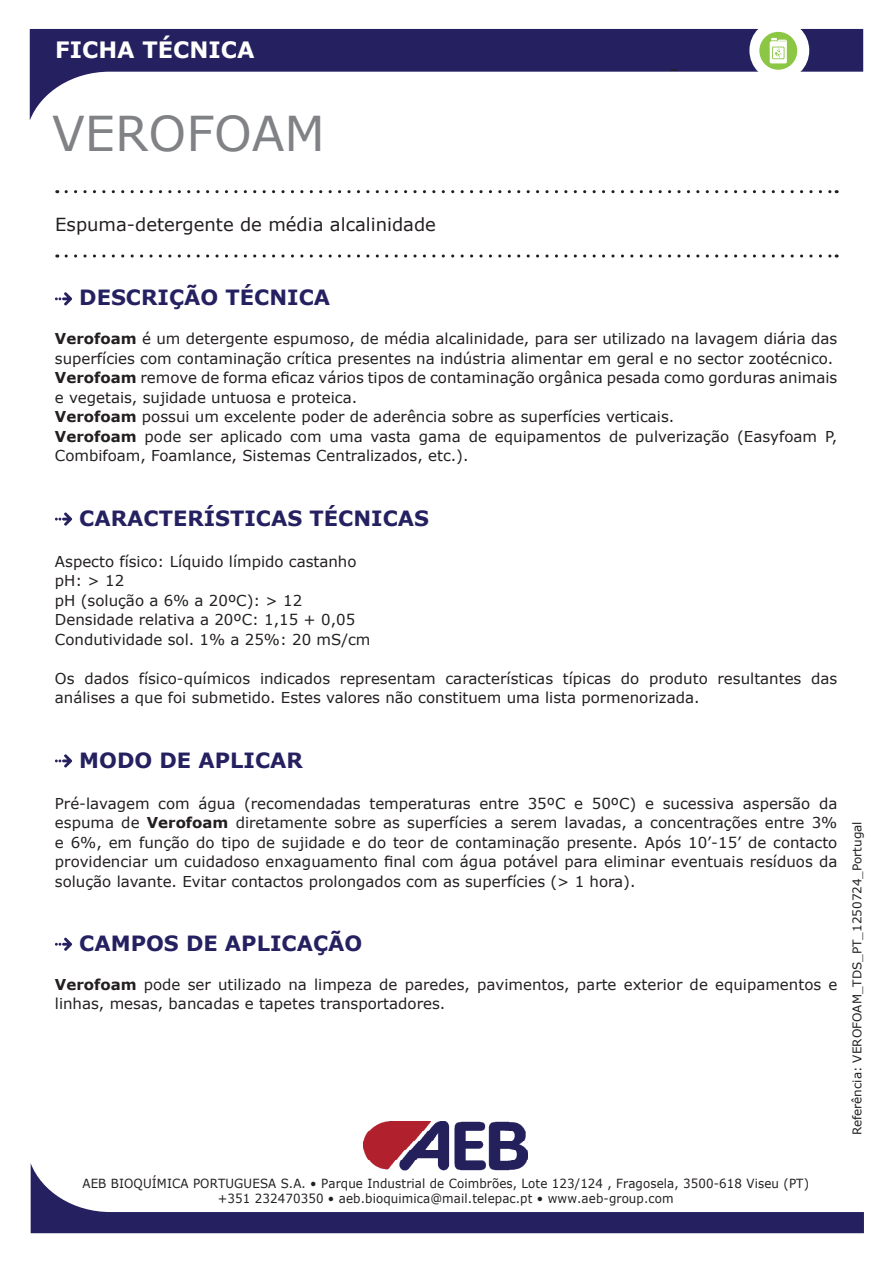
<style>
.page{position:relative;width:893px;height:1263px;background:#fff}
.page>*{position:absolute;margin:0;border:0;box-sizing:border-box;transform-origin:0 0}
.t1{font:48px "Verdana";color:#808285}
.t2{font:700 22.5px "Verdana";color:#fff}
.t3{font:700 21px "Verdana";color:#252161}
.t4{font:18px "Verdana";color:#231f20}
.t5{font:15px/19.5px "Verdana";color:#231f20}
.t6{font:12.6px/15.1px "Verdana";letter-spacing:.01em;color:#231f20;text-align:center;scale:.94 1}
.t7{font:12px "Verdana";color:#231f20}
.s1{font-weight:700}
</style>
<div class="page">
<img style="left:363px;top:1121px;width:165px;height:42px">
<svg style="left:31px;top:1163px;width:833px;height:70px"></svg>
<svg style="left:30px;top:29px;width:833px;height:91px"></svg>
<svg style="left:66px;top:190px;width:771px;height:3px"></svg>
<svg style="left:66px;top:254px;width:771px;height:4px"></svg>
<svg style="left:670px;top:69px;width:8px;height:2px"></svg>
<div style="left:749px;top:20px;width:60px;height:61px;background:#fff;border-radius:30px"></div>
<div style="left:759px;top:32px;width:38px;height:38px;background:#8bc644;border-radius:50%"></div>
<svg style="left:770px;top:38px;width:17px;height:25px"></svg>
<svg style="left:55px;top:292px;width:17px;height:13px"></svg>
<svg style="left:55px;top:512px;width:17px;height:14px"></svg>
<svg style="left:55px;top:754px;width:17px;height:13px"></svg>
<svg style="left:55px;top:938px;width:17px;height:13px"></svg>
<h2 class="t2" style="left:55px;top:34px;width:201px">FICHA TÉCNICA</h2>
<h1 class="t1" style="left:52px;top:101px;width:274px">VEROFOAM</h1>
<p class="t4" style="left:55px;top:212px;width:382px">Espuma-detergente de média alcalinidade</p>
<h3 class="t3" style="left:79px;top:283px;width:252px">DESCRIÇÃO TÉCNICA</h3>
<p class="t5" style="left:55px;top:329px;width:784px"><span class="s1">Verofoam</span> é um detergente espumoso, de média alcalinidade, para ser utilizado na lavagem diária das superfícies com contaminação crítica presentes na indústria alimentar em geral e no sector zootécnico.<br><span class="s1">Verofoam</span> remove de forma eficaz vários tipos de contaminação orgânica pesada como gorduras animais e vegetais, sujidade untuosa e proteica.<br><span class="s1">Verofoam</span> possui um excelente poder de aderência sobre as superfícies verticais.<br><span class="s1">Verofoam</span> pode ser aplicado com uma vasta gama de equipamentos de pulverização (Easyfoam P, Combifoam, Foamlance, Sistemas Centralizados, etc.).</p>
<h3 class="t3" style="left:79px;top:503px;width:351px">CARACTERÍSTICAS TÉCNICAS</h3>
<p class="t5" style="left:55px;top:551px;width:317px">Aspecto físico: Líquido límpido castanho pH: &gt; 12<br>pH (solução a 6% a 20ºC): &gt; 12<br>Densidade relativa a 20ºC: 1,15 + 0,05<br>Condutividade sol. 1% a 25%: 20 mS/cm</p>
<p class="t5" style="left:55px;top:668px;width:784px">Os dados físico-químicos indicados representam características típicas do produto resultantes das análises a que foi submetido. Estes valores não constituem uma lista pormenorizada.</p>
<h3 class="t3" style="left:79px;top:745px;width:225px">MODO DE APLICAR</h3>
<p class="t5" style="left:55px;top:793px;width:784px;text-align:justify">Pré-lavagem com água (recomendadas temperaturas entre 35ºC e 50ºC) e sucessiva aspersão da espuma de <span class="s1">Verofoam</span> diretamente sobre as superfícies a serem lavadas, a concentrações entre 3% e 6%, em função do tipo de sujidade e do teor de contaminação presente. Após 10’-15’ de contacto providenciar um cuidadoso enxaguamento final com água potável para eliminar eventuais resíduos da solução lavante. Evitar contactos prolongados com as superfícies (&gt; 1 hora).</p>
<h3 class="t3" style="left:79px;top:928px;width:285px">CAMPOS DE APLICAÇÃO</h3>
<p class="t5" style="left:55px;top:974px;width:784px"><span class="s1">Verofoam</span> pode ser utilizado na limpeza de paredes, pavimentos, parte exterior de equipamentos e linhas, mesas, bancadas e tapetes transportadores.</p>
<p class="t7" style="left:849px;top:1135px;width:316px;rotate:-90deg">Referência: VEROFOAM_TDS_PT_1250724_Portugal</p>
<p class="t6" style="left:82px;top:1175px;width:774px">AEB BIOQUÍMICA PORTUGUESA S.A. • Parque Industrial de Coimbrões, Lote 123/124 , Fragosela, 3500-618 Viseu (PT) +351 232470350 • aeb.bioquimica@mail.telepac.pt • www.aeb-group.com</p>
</div>
